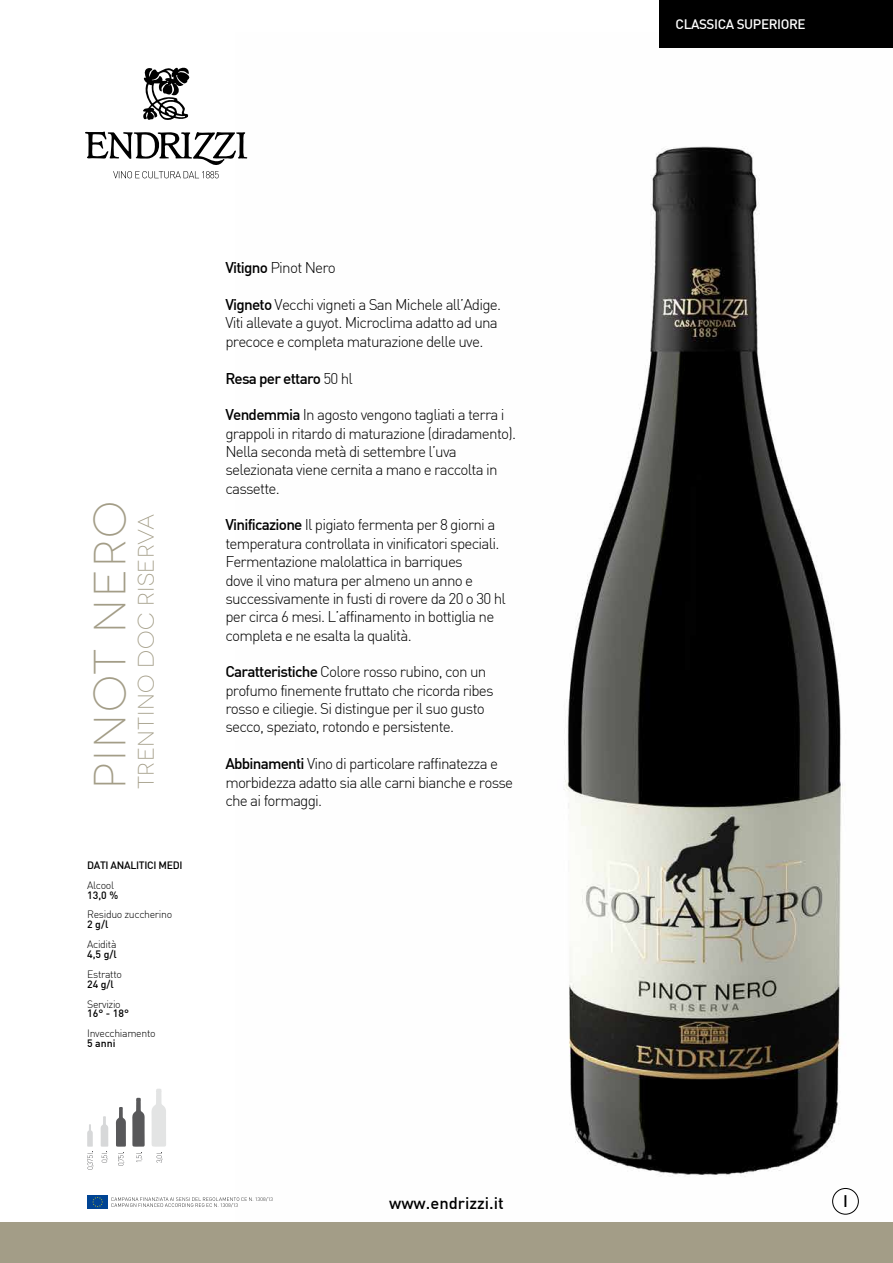
<style>
.page{position:relative;width:893px;height:1263px;background:#fff}
.page>*{position:absolute;margin:0;border:0;box-sizing:border-box;transform-origin:0 0}
.t1{font:300 45px "Novecentowide";letter-spacing:.05em;color:#a39d87}
.t2{font:300 22.5px "Novecentowide";letter-spacing:.02em;color:#a39d87}
.t3{font:500 16.5px "DIN";color:#000}
.t4{font:300 15.3px/18.3px "DIN";letter-spacing:-.05em;color:#000}
.t5{font:500 15.3px "DIN";letter-spacing:-.05em;color:#000}
.t6{font:500 13.5px "DIN";letter-spacing:-.03em;color:#fff}
.t7{font:300 10.5px "DIN";letter-spacing:-.03em;color:#000}
.t8{font:500 10.5px "DIN";letter-spacing:-.03em;color:#000}
.s1{font-weight:500}
.s2{font-weight:300}
</style>
<div class="page">
<img style="left:247px;top:47px;width:646px;height:1168px">
<div style="left:659px;top:0;width:234px;height:47px;background:#000"></div>
<div style="left:0;top:1222px;width:893px;height:41px;background:#a39d87"></div>
<svg style="left:113px;top:171px;width:106px;height:7px"></svg>
<svg style="left:143px;top:67px;width:47px;height:53px"></svg>
<svg style="left:85px;top:131px;width:162px;height:34px"></svg>
<div style="left:87px;top:1195px;width:21px;height:14px;background:#004494"></div>
<svg style="left:92px;top:1197px;width:11px;height:10px"></svg>
<svg style="left:111px;top:1197px;width:161px;height:10px"></svg>
<svg style="left:151px;top:1089px;width:15px;height:74px"></svg>
<svg style="left:132px;top:1098px;width:13px;height:64px"></svg>
<svg style="left:116px;top:1107px;width:10px;height:58px"></svg>
<svg style="left:101px;top:1116px;width:7px;height:46px"></svg>
<svg style="left:87px;top:1124px;width:7px;height:45px"></svg>
<div style="left:832px;top:1188px;width:26px;height:26px;border:1px solid #000;border-radius:50%"></div>
<h1 class="t1" style="left:84px;top:789px;width:290px;rotate:-90deg">PINOT NERO</h1>
<h2 class="t2" style="left:133px;top:789px;width:276px;rotate:-90deg">Trentino DOC Riserva</h2>
<p class="t8" style="left:87px;top:858px;width:97px">DATI ANALITICI MEDI</p>
<p class="t7" style="left:87px;top:878px;width:28px">Alcool</p>
<p class="t8" style="left:87px;top:888px;width:33px">13,0 %</p>
<p class="t7" style="left:87px;top:908px;width:87px">Residuo zuccherino</p>
<p class="t8" style="left:87px;top:918px;width:23px">2 g/l</p>
<p class="t7" style="left:87px;top:938px;width:31px">Acidità</p>
<p class="t8" style="left:87px;top:947px;width:31px">4,5 g/l</p>
<p class="t7" style="left:87px;top:967px;width:36px">Estratto</p>
<p class="t8" style="left:87px;top:977px;width:28px">24 g/l</p>
<p class="t7" style="left:87px;top:997px;width:35px">Servizio</p>
<p class="t8" style="left:87px;top:1007px;width:43px">16° - 18°</p>
<p class="t7" style="left:87px;top:1027px;width:70px">Invecchiamento</p>
<p class="t8" style="left:87px;top:1037px;width:30px">5 anni</p>
<p class="t4" style="left:225px;top:259px;width:112px"><span class="s1">Vitigno</span> Pinot Nero</p>
<p class="t4" style="left:225px;top:295px;width:277px"><span class="s1">Vigneto</span> Vecchi vigneti a San Michele all’Adige.<br>Viti allevate a guyot. Microclima adatto ad una precoce e completa maturazione delle uve.</p>
<p class="t5" style="left:225px;top:368px;width:129px">Resa per ettaro <span class="s2">50 hl</span></p>
<p class="t4" style="left:225px;top:405px;width:292px"><span class="s1">Vendemmia</span> In agosto vengono tagliati a terra i grappoli in ritardo di maturazione (diradamento).<br>Nella seconda metà di settembre l’uva selezionata viene cernita a mano e raccolta in cassette.</p>
<p class="t4" style="left:225px;top:516px;width:282px"><span class="s1">Vinificazione</span> Il pigiato fermenta per 8 giorni a temperatura controllata in vinificatori speciali.<br>Fermentazione malolattica in barriques<br>dove il vino matura per almeno un anno e successivamente in fusti di rovere da 20 o 30 hl per circa 6 mesi. L’affinamento in bottiglia ne completa e ne esalta la qualità.</p>
<p class="t4" style="left:225px;top:662px;width:270px"><span class="s1">Caratteristiche</span> Colore rosso rubino, con un profumo finemente fruttato che ricorda ribes rosso e ciliegie. Si distingue per il suo gusto secco, speziato, rotondo e persistente.</p>
<p class="t4" style="left:225px;top:754px;width:289px"><span class="s1">Abbinamenti</span> Vino di particolare raffinatezza e morbidezza adatto sia alle carni bianche e rosse che ai formaggi.</p>
<p class="t3" style="left:389px;top:1192px;width:116px">www.endrizzi.it</p>
<p class="t6" style="left:676px;top:15px;width:132px">CLASSICA SUPERIORE</p>
<p class="t3" style="left:843px;top:1190px;width:6px">I</p>
</div>
